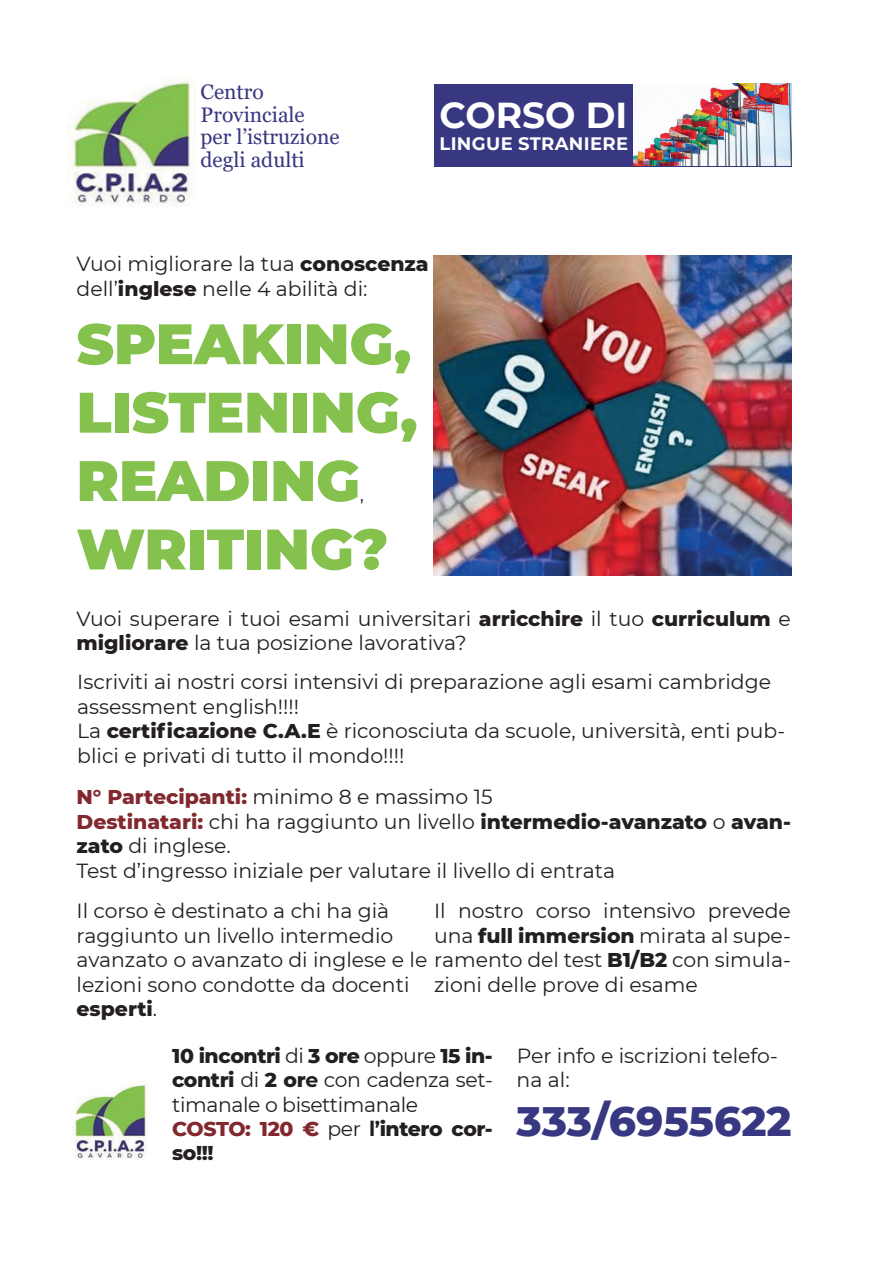
<style>
.page{position:relative;width:893px;height:1263px;background:#fff}
.page>*{position:absolute;margin:0;border:0;box-sizing:border-box;transform-origin:0 0}
.t1{font:900 57px/68.4px "Montserrat";color:#84c14d;text-align:justify}
.t2{font:800 42px "Montserrat";color:#383781}
.t3{font:700 36px "Montserrat";color:#fff}
.t4{font:21px/22.5px "Georgia";color:#383781}
.t5{font:20.4px/24.5px "Montserrat";color:#231f20}
.t6{font:20.4px/24.5px "Montserrat";letter-spacing:-.02em;color:#231f20}
.t7{font:700 18px "Montserrat";letter-spacing:.02em;color:#fff}
.t8{font:18px "Montserrat";color:#231f20}
.s1{font-weight:800}
.s2{font-weight:800;color:#822930}
.s3{font-weight:700}
</style>
<div class="page">
<div style="left:434px;top:84px;width:358px;height:82px;background:#383781"></div>
<img style="left:434px;top:256px;width:358px;height:319px">
<img style="left:68px;top:77px;width:127px;height:130px">
<img style="left:71px;top:1081px;width:78px;height:80px">
<img style="left:634px;top:83px;width:158px;height:83px">
<p class="t4" style="left:201px;top:81px;width:141px">Centro<br>Provinciale per l’istruzione degli adulti</p>
<h3 class="t3" style="left:439px;top:90px;width:189px">CORSO DI</h3>
<p class="t7" style="left:439px;top:131px;width:190px">LINGUE STRANIERE</p>
<p class="t5" style="left:77px;top:251px;width:354px">Vuoi migliorare la tua <span class="s1">conoscenza </span>dell’<span class="s1">inglese</span> nelle 4 abilità di:</p>
<h1 class="t1" style="left:77px;top:306px;width:342px">SPEAKING, LISTENING, READING</h1>
<p class="t8" style="left:360px;top:482px;width:5px">,</p>
<h1 class="t1" style="left:77px;top:511px;width:313px">WRITING?</h1>
<p class="t5" style="left:77px;top:605px;width:716px">Vuoi superare i tuoi esami universitari <span class="s1">arricchire</span> il tuo <span class="s1">curriculum</span> e <span class="s1">migliorare</span> la tua posizione lavorativa?</p>
<p class="t5" style="left:77px;top:669px;width:710px">Iscriviti ai nostri corsi intensivi di preparazione agli esami cambridge assessment english!!!!<br>La <span class="s1">certificazione C.A.E</span> è riconosciuta da scuole, università, enti pub&shy;blici e privati di tutto il mondo!!!!</p>
<p class="t5" style="left:77px;top:784px;width:716px"><span class="s2">N° Partecipanti:</span> minimo 8 e massimo 15<br><span class="s2">Destinatari:</span> chi ha raggiunto un livello <span class="s1">intermedio-avanzato</span> o <span class="s1">avan&shy;zato</span> di inglese.<br>Test d’ingresso iniziale per valutare il livello di entrata</p>
<p class="t5" style="left:434px;top:898px;width:358px">Il nostro corso intensivo prevede una <span class="s1">full immersion</span> mirata al supe-</p>
<p class="t5" style="left:434px;top:971px;width:265px">zioni delle prove di esame</p>
<p class="t5" style="left:77px;top:898px;width:716px">Il corso è destinato a chi ha già<br>raggiunto un livello intermedio<br>avanzato o avanzato di inglese e le ramento del test <span class="s1">B1/B2</span> con simula&shy;lezioni sono condotte da docenti<br><span class="s1">esperti</span>.</p>
<p class="t6" style="left:172px;top:1042px;width:322px"><span class="s1">10 incontri</span> di <span class="s1">3 ore</span> oppure <span class="s1">15 in&shy;contri</span> di <span class="s1">2 or</span><span class="s3">e</span> con cadenza set&shy;timanale o bisettimanale<br><span class="s2">COSTO: 120 €</span> per <span class="s3">l’</span><span class="s1">intero cor&shy;so!!!</span></p>
<p class="t5" style="left:517px;top:1042px;width:263px">Per info e iscrizioni telefo&shy;na al:</p>
<h2 class="t2" style="left:517px;top:1090px;width:277px">333/6955622</h2>
</div>
